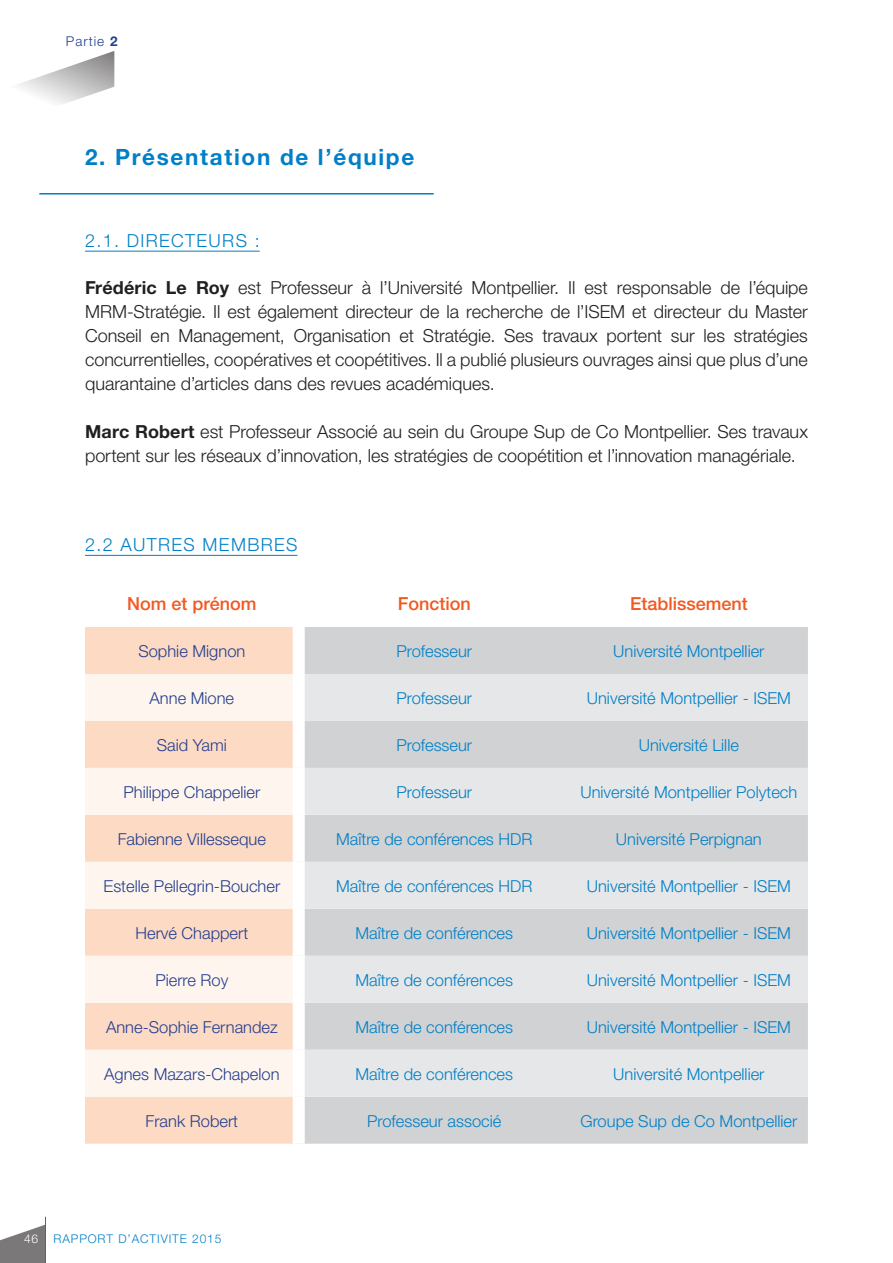
<style>
.page{position:relative;width:893px;height:1263px;background:#fff}
.page>*{position:absolute;margin:0;border:0;box-sizing:border-box;transform-origin:0 0}
.t1{font:700 22.5px "Helvetica Neue LT";letter-spacing:.075em;color:#007fc6}
.TEXTE{font:300 18px/24px "Helvetica Neue LT";color:#231f20;text-align:justify}
.tbaleau-titre-orange{font:500 18px "Helvetica Neue LT";color:#f15921}
.INTER2{font:300 18px "Helvetica Neue LT";letter-spacing:.075em;color:#007fc6}
.tableau-texte-bleu{font:300 16.5px "Helvetica Neue LT";color:#007fc6}
.tableau-colonne-gauc{font:300 16.5px "Helvetica Neue LT";color:#253f8e}
.t2{font:300 13.5px "Helvetica Neue LT";letter-spacing:.075em;color:#253f8e}
.t3{font:300 12px "Helvetica Neue LT";letter-spacing:.075em;color:#007fc6}
.t4{font:300 12px "Helvetica Neue LT";color:#fff}
.s1{font-weight:700}
</style>
<div class="page">
<svg style="left:0;top:1225px;width:45px;height:38px"></svg>
<hr style="left:45px;top:1217px;width:1px;height:46px;background:#007fc6">
<svg style="left:18px;top:51px;width:96px;height:53px"></svg>
<hr style="left:39px;top:193px;width:395px;height:1px;background:#007fc6">
<hr style="left:85px;top:251px;width:175px;height:1px;background:#007fc6">
<hr style="left:85px;top:555px;width:212px;height:1px;background:#007fc6">
<div style="left:85px;top:627px;width:208px;height:517px;background:#fddac4"></div>
<div style="left:305px;top:627px;width:503px;height:517px;background:#d1d2d4"></div>
<svg style="left:85px;top:674px;width:208px;height:423px;fill:#fef5ef"></svg>
<svg style="left:305px;top:674px;width:503px;height:423px;background:#dcdddf"></svg>
<p class="t2" style="left:66px;top:33px;width:53px">Partie <span class="s1">2</span></p>
<p class="t1" style="left:85px;top:143px;width:331px">2. Présentation de l’équipe</p>
<p class="INTER2" style="left:85px;top:229px;width:176px">2.1. DIRECTEURS :</p>
<p class="TEXTE" style="left:85px;top:275px;width:724px"><span class="s1">Frédéric Le Roy</span> est Professeur à l’Université Montpellier. Il est responsable de l’équipe MRM-Stratégie. Il est également directeur de la recherche de l’ISEM et directeur du Master Conseil en Management, Organisation et Stratégie. Ses travaux portent sur les stratégies concurrentielles, coopératives et coopétitives. Il a publié plusieurs ouvrages ainsi que plus d’une quarantaine d’articles dans des revues académiques.</p>
<p class="TEXTE" style="left:85px;top:419px;width:724px"><span class="s1">Marc Robert</span> est Professeur Associé au sein du Groupe Sup de Co Montpellier. Ses travaux portent sur les réseaux d’innovation, les stratégies de coopétition et l’innovation managériale.</p>
<p class="INTER2" style="left:85px;top:533px;width:214px">2.2 AUTRES MEMBRES</p>
<p class="tbaleau-titre-orange" style="left:127px;top:593px;width:131px">Nom et prénom</p>
<p class="tbaleau-titre-orange" style="left:398px;top:593px;width:75px">Fonction</p>
<p class="tbaleau-titre-orange" style="left:630px;top:593px;width:119px">Etablissement</p>
<p class="tableau-colonne-gauc" style="left:138px;top:641px;width:108px">Sophie Mignon</p>
<p class="tableau-texte-bleu" style="left:396px;top:641px;width:77px">Professeur</p>
<p class="tableau-texte-bleu" style="left:613px;top:641px;width:153px">Université Montpellier</p>
<p class="tableau-colonne-gauc" style="left:150px;top:688px;width:86px">Anne Mione</p>
<p class="tableau-texte-bleu" style="left:396px;top:688px;width:77px">Professeur</p>
<p class="tableau-texte-bleu" style="left:587px;top:688px;width:206px">Université Montpellier - ISEM</p>
<p class="tableau-colonne-gauc" style="left:157px;top:735px;width:71px">Said Yami</p>
<p class="tableau-texte-bleu" style="left:396px;top:735px;width:77px">Professeur</p>
<p class="tableau-texte-bleu" style="left:639px;top:735px;width:102px">Université Lille</p>
<p class="tableau-colonne-gauc" style="left:123px;top:782px;width:138px">Philippe Chappelier</p>
<p class="tableau-texte-bleu" style="left:396px;top:782px;width:77px">Professeur</p>
<p class="tableau-texte-bleu" style="left:580px;top:782px;width:218px">Université Montpellier Polytech</p>
<p class="tableau-colonne-gauc" style="left:118px;top:829px;width:150px">Fabienne Villesseque</p>
<p class="tableau-texte-bleu" style="left:336px;top:829px;width:198px">Maître de conférences HDR</p>
<p class="tableau-texte-bleu" style="left:616px;top:829px;width:147px">Université Perpignan</p>
<p class="tableau-colonne-gauc" style="left:104px;top:876px;width:178px">Estelle Pellegrin-Boucher</p>
<p class="tableau-texte-bleu" style="left:336px;top:876px;width:198px">Maître de conférences HDR</p>
<p class="tableau-texte-bleu" style="left:587px;top:876px;width:206px">Université Montpellier - ISEM</p>
<p class="tableau-colonne-gauc" style="left:135px;top:923px;width:114px">Hervé Chappert</p>
<p class="tableau-texte-bleu" style="left:355px;top:923px;width:159px">Maître de conférences</p>
<p class="tableau-texte-bleu" style="left:587px;top:923px;width:206px">Université Montpellier - ISEM</p>
<p class="tableau-colonne-gauc" style="left:155px;top:970px;width:75px">Pierre Roy</p>
<p class="tableau-texte-bleu" style="left:355px;top:970px;width:159px">Maître de conférences</p>
<p class="tableau-texte-bleu" style="left:587px;top:970px;width:206px">Université Montpellier - ISEM</p>
<p class="tableau-colonne-gauc" style="left:106px;top:1017px;width:173px">Anne-Sophie Fernandez</p>
<p class="tableau-texte-bleu" style="left:355px;top:1017px;width:159px">Maître de conférences</p>
<p class="tableau-texte-bleu" style="left:587px;top:1017px;width:206px">Université Montpellier - ISEM</p>
<p class="tableau-colonne-gauc" style="left:104px;top:1064px;width:177px">Agnes Mazars-Chapelon</p>
<p class="tableau-texte-bleu" style="left:355px;top:1064px;width:159px">Maître de conférences</p>
<p class="tableau-texte-bleu" style="left:613px;top:1064px;width:153px">Université Montpellier</p>
<p class="tableau-colonne-gauc" style="left:146px;top:1111px;width:94px">Frank Robert</p>
<p class="tableau-texte-bleu" style="left:367px;top:1111px;width:136px">Professeur associé</p>
<p class="tableau-texte-bleu" style="left:580px;top:1111px;width:218px">Groupe Sup de Co Montpellier</p>
<p class="t4" style="left:24px;top:1231px;width:16px">46</p>
<p class="t3" style="left:54px;top:1231px;width:169px">RAPPORT D’ACTIVITE 2015</p>
</div>
